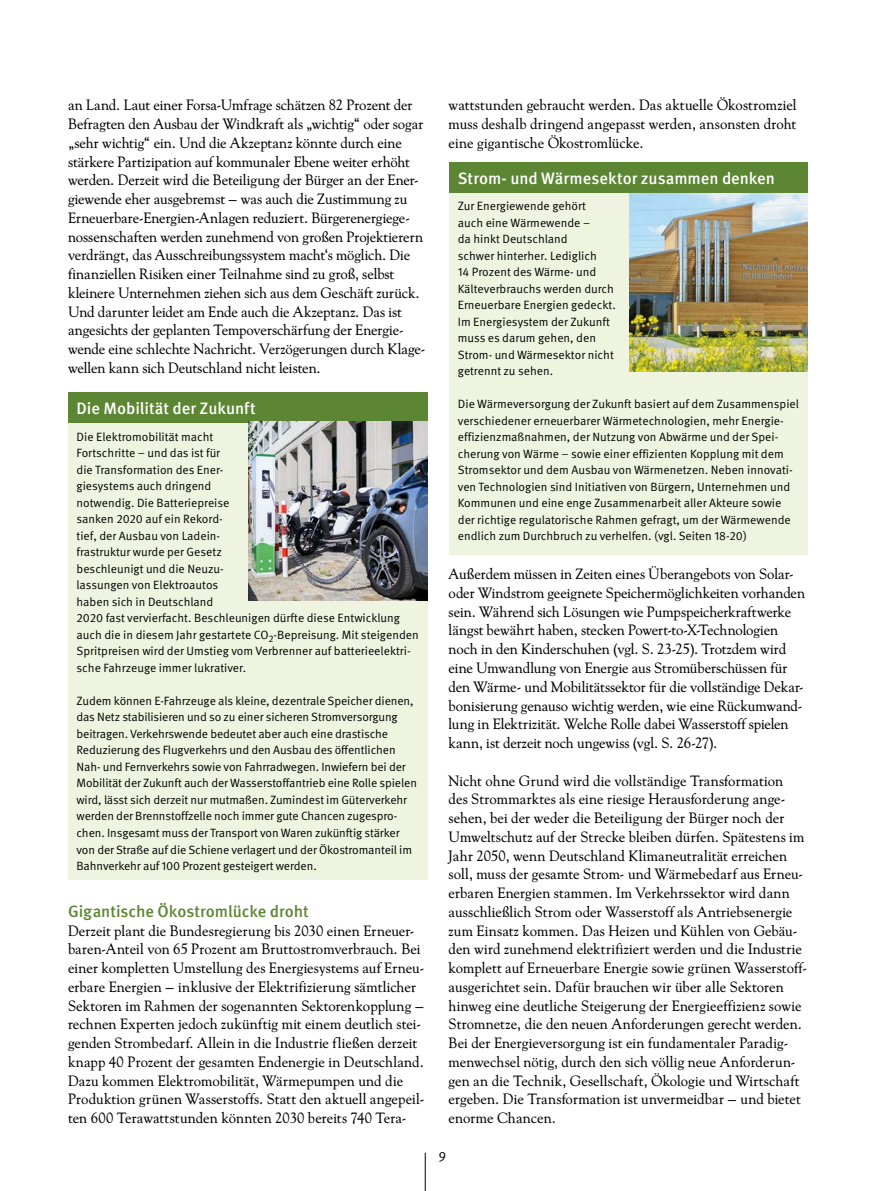
<style>
.page{position:relative;width:893px;height:1191px;background:#fff}
.page>*{position:absolute;margin:0;border:0;box-sizing:border-box;transform-origin:0 0}
.t1{font:500 16.5px "Meta OT";color:#fff}
.t2{font:500 16.5px "Meta OT";letter-spacing:-.005em;color:#5c8633}
.t3{font:15px/18.8px "Goudy Old Style SBOP";color:#000}
.t4{font:13.5px "Meta OT Norm";color:#000}
.t5{font:12px/16.5px "Meta OT Norm";letter-spacing:-.005em;color:#000}
</style>
<div class="page">
<hr style="left:425px;top:1152px;width:1px;height:39px;background:#000">
<div style="left:68px;top:423px;width:359px;height:457px;background:#eef4df"></div>
<div style="left:68px;top:392px;width:359px;height:31px;background:#5c8633"></div>
<img style="left:249px;top:422px;width:178px;height:178px">
<div style="left:449px;top:193px;width:359px;height:361px;background:#eef4df"></div>
<div style="left:449px;top:162px;width:359px;height:31px;background:#5c8633"></div>
<img style="left:629px;top:193px;width:179px;height:179px">
<p class="t3" style="left:68px;top:96px;width:359px">an Land. Laut einer Forsa-Umfrage schätzen 82 Prozent der Befragten den Ausbau der Windkraft als „wichtig“ oder sogar „sehr wichtig“ ein. Und die Akzeptanz könnte durch eine stärkere Partizipation auf kommunaler Ebene weiter erhöht werden. Derzeit wird die Beteiligung der Bürger an der Ener&shy;giewende eher ausgebremst – was auch die Zustimmung zu Erneuerbare-Energien-Anlagen reduziert. Bürgerenergiege&shy;nossenschaften werden zunehmend von großen Projektierern verdrängt, das Ausschreibungssystem macht‘s möglich. Die finanziellen Risiken einer Teilnahme sind zu groß, selbst kleinere Unternehmen ziehen sich aus dem Geschäft zurück.<br>Und darunter leidet am Ende auch die Akzeptanz. Das ist angesichts der geplanten Tempoverschärfung der Energie&shy;wende eine schlechte Nachricht. Verzögerungen durch Klage&shy;wellen kann sich Deutschland nicht leisten.</p>
<p class="t1" style="left:77px;top:398px;width:181px">Die Mobilität der Zukunft</p>
<p class="t5" style="left:77px;top:428px;width:344px">Die Elektromobilität macht<br>Fortschritte – und das ist für<br>die Transformation des Ener-<br>giesystems auch dringend<br>notwendig. Die Batteriepreise<br>sanken 2020 auf ein Rekord-<br>tief, der Ausbau von Ladein-<br>frastruktur wurde per Gesetz<br>beschleunigt und die Neuzu-<br>lassungen von Elektroautos<br>haben sich in Deutschland<br>2020 fast vervierfacht. Beschleunigen dürfte diese Entwicklung auch die in diesem Jahr gestartete CO<sub>2</sub>-Bepreisung. Mit steigenden Spritpreisen wird der Umstieg vom Verbrenner auf batterieelektri&shy;sche Fahrzeuge immer lukrativer.</p>
<p class="t5" style="left:77px;top:692px;width:342px">Zudem können E-Fahrzeuge als kleine, dezentrale Speicher dienen, das Netz stabilisieren und so zu einer sicheren Stromversorgung beitragen. Verkehrswende bedeutet aber auch eine drastische Reduzierung des Flugverkehrs und den Ausbau des öffentlichen Nah- und Fernverkehrs sowie von Fahrradwegen. Inwiefern bei der Mobilität der Zukunft auch der Wasserstoffantrieb eine Rolle spielen wird, lässt sich derzeit nur mutmaßen. Zumindest im Güterverkehr werden der Brennstoffzelle noch immer gute Chancen zugespro&shy;chen. Insgesamt muss der Transport von Waren zukünftig stärker von der Straße auf die Schiene verlagert und der Ökostromanteil im Bahnverkehr auf 100 Prozent gesteigert werden.</p>
<p class="t2" style="left:68px;top:901px;width:242px">Gigantische Ökostromlücke droht</p>
<p class="t3" style="left:68px;top:921px;width:358px">Derzeit plant die Bundesregierung bis 2030 einen Erneuer&shy;baren-Anteil von 65 Prozent am Bruttostromverbrauch. Bei einer kompletten Umstellung des Energiesystems auf Erneu&shy;erbare Energien – inklusive der Elektrifizierung sämtlicher Sektoren im Rahmen der sogenannten Sektorenkopplung – rechnen Experten jedoch zukünftig mit einem deutlich stei&shy;genden Strombedarf. Allein in die Industrie fließen derzeit knapp 40 Prozent der gesamten Endenergie in Deutschland.<br>Dazu kommen Elektromobilität, Wärmepumpen und die Produktion grünen Wasserstoffs. Statt den aktuell angepeil&shy;ten 600 Terawattstunden könnten 2030 bereits 740 Tera-</p>
<p class="t3" style="left:449px;top:96px;width:349px;text-align:justify">wattstunden gebraucht werden. Das aktuelle Ökostromziel muss deshalb dringend angepasst werden, ansonsten droht eine gigantische Ökostromlücke.</p>
<p class="t1" style="left:458px;top:168px;width:319px">Strom- und Wärmesektor zusammen denken</p>
<p class="t5" style="left:458px;top:198px;width:159px">Zur Energiewende gehört<br>auch eine Wärmewende –<br>da hinkt Deutschland<br>schwer hinterher. Lediglich<br>14 Prozent des Wärme- und<br>Kälteverbrauchs werden durch<br>Erneuerbare Energien gedeckt.<br>Im Energiesystem der Zukunft muss es darum gehen, den<br>Strom- und Wärmesektor nicht getrennt zu sehen.</p>
<p class="t5" style="left:458px;top:396px;width:343px">Die Wärmeversorgung der Zukunft basiert auf dem Zusammenspiel verschiedener erneuerbarer Wärmetechnologien, mehr Energie&shy;effizienzmaßnahmen, der Nutzung von Abwärme und der Spei&shy;cherung von Wärme – sowie einer effizienten Kopplung mit dem Stromsektor und dem Ausbau von Wärmenetzen. Neben innovati&shy;ven Technologien sind Initiativen von Bürgern, Unternehmen und Kommunen und eine enge Zusammenarbeit aller Akteure sowie der richtige regulatorische Rahmen gefragt, um der Wärmewende endlich zum Durchbruch zu verhelfen. (vgl. Seiten 18-20)</p>
<p class="t3" style="left:449px;top:565px;width:358px">Außerdem müssen in Zeiten eines Überangebots von Solar&shy;oder Windstrom geeignete Speichermöglichkeiten vorhanden sein. Während sich Lösungen wie Pumpspeicherkraftwerke längst bewährt haben, stecken Powert-to-X-Technologien noch in den Kinderschuhen (vgl. S. 23-25). Trotzdem wird eine Umwandlung von Energie aus Stromüberschüssen für den Wärme- und Mobilitätssektor für die vollständige Dekar&shy;bonisierung genauso wichtig werden, wie eine Rückumwand&shy;lung in Elektrizität. Welche Rolle dabei Wasserstoff spielen kann, ist derzeit noch ungewiss (vgl. S. 26-27).</p>
<p class="t3" style="left:449px;top:771px;width:360px">Nicht ohne Grund wird die vollständige Transformation<br>des Strommarktes als eine riesige Herausforderung ange&shy;sehen, bei der weder die Beteiligung der Bürger noch der Umweltschutz auf der Strecke bleiben dürfen. Spätestens im Jahr 2050, wenn Deutschland Klimaneutralität erreichen soll, muss der gesamte Strom- und Wärmebedarf aus Erneu&shy;erbaren Energien stammen. Im Verkehrssektor wird dann ausschließlich Strom oder Wasserstoff als Antriebsenergie zum Einsatz kommen. Das Heizen und Kühlen von Gebäu&shy;den wird zunehmend elektrifiziert werden und die Industrie komplett auf Erneuerbare Energie sowie grünen Wasserstoff&shy;ausgerichtet sein. Dafür brauchen wir über alle Sektoren hinweg eine deutliche Steigerung der Energieeffizienz sowie Stromnetze, die den neuen Anforderungen gerecht werden.<br>Bei der Energieversorgung ist ein fundamentaler Paradig&shy;menwechsel nötig, durch den sich völlig neue Anforderun&shy;gen an die Technik, Gesellschaft, Ökologie und Wirtschaft ergeben. Die Transformation ist unvermeidbar – und bietet enorme Chancen.</p>
<p class="t4" style="left:438px;top:1147px;width:9px">9</p>
</div>
